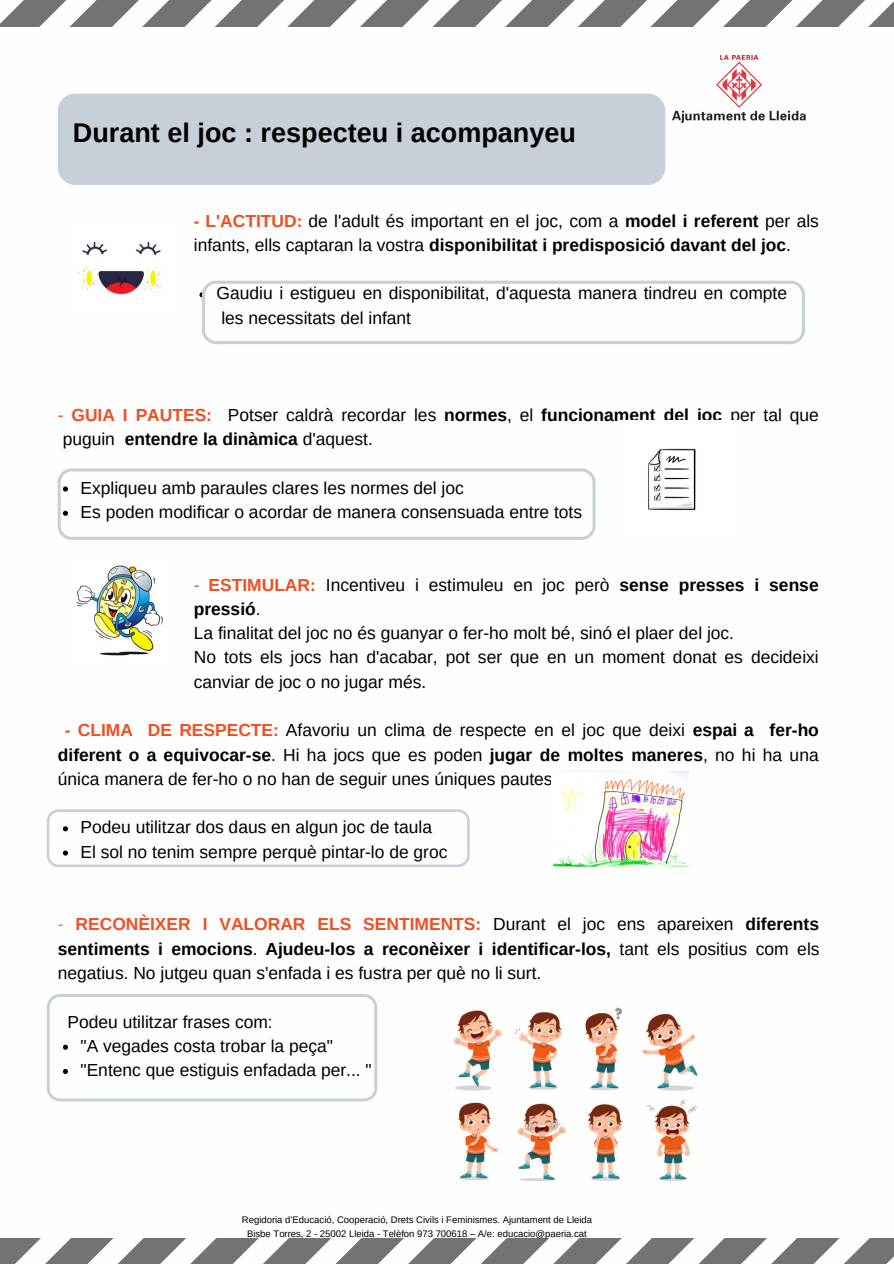
<style>
.page{position:relative;width:894px;height:1264px;background:#fff}
.page>*{position:absolute;margin:0;border:0;box-sizing:border-box;transform-origin:0 0}
.t1{font:700 27px "Arimo";color:#000}
.t2{font:17.4px/24.3px "Arimo";color:#000}
.t3{font:17.4px/24.3px "Arimo";color:#000;text-align:justify}
.t4{font:9.45px "Arimo";color:#000}
.s1{font-weight:700;color:#f14f22}
.s2{font-weight:700}
.s3{color:#f14f22}
.s4{color:#f87457}
</style>
<div class="page">
<svg style="left:0;top:1238px;width:893px;height:25px"></svg>
<svg style="left:0;top:0;width:893px;height:27px"></svg>
<img style="left:672px;top:56px;width:133px;height:66px">
<div style="left:58px;top:94px;width:607px;height:91px;background:#c7d0d8;border-radius:17px"></div>
<img style="left:453px;top:1007px;width:245px;height:174px">
<img style="left:551px;top:771px;width:137px;height:96px">
<img style="left:76px;top:565px;width:87px;height:91px">
<svg style="left:47px;top:809px;width:422px;height:58px"></svg>
<svg style="left:58px;top:468px;width:537px;height:72px"></svg>
<svg style="left:47px;top:994px;width:330px;height:107px"></svg>
<img style="left:78px;top:241px;width:83px;height:54px">
<img style="left:648px;top:448px;width:48px;height:63px">
<svg style="left:199px;top:281px;width:605px;height:63px"></svg>
<p class="t1" style="left:73px;top:117px;width:504px">Durant el joc : respecteu i acompanyeu</p>
<p class="t2" style="left:194px;top:208px;width:626px"><span class="s1">- L'ACTITUD:</span> de l'adult és important en el joc, com a <span class="s2">model i referent</span> per als infants, ells captaran la vostra <span class="s2">disponibilitat i predisposició davant del joc</span>.</p>
<p class="t2" style="left:216px;top:281px;width:572px">Gaudiu i estigueu en disponibilitat, d'aquesta manera tindreu en compte les necessitats del infant</p>
<p class="t2" style="left:58px;top:402px;width:762px"><span class="s3">-</span> <span class="s1">GUIA I PAUTES:</span> Potser caldrà recordar les <span class="s2">normes</span>, el <span class="s2">funcionament del joc</span> per tal que puguin <span class="s2">entendre la dinàmica</span> d'aquest.</p>
<p class="t2" style="left:80px;top:475px;width:385px">Expliqueu amb paraules clares les normes del joc</p>
<p class="t2" style="left:80px;top:499px;width:503px">Es poden modificar o acordar de manera consensuada entre tots</p>
<p class="t2" style="left:194px;top:572px;width:626px"><span class="s3">-</span> <span class="s1">ESTIMULAR:</span> Incentiveu i estimuleu en joc però <span class="s2">sense presses i sense pressió</span>.</p>
<p class="t2" style="left:194px;top:621px;width:541px">La finalitat del joc no és guanyar o fer-ho molt bé, sinó el plaer del joc.</p>
<p class="t2" style="left:194px;top:645px;width:626px">No tots els jocs han d'acabar, pot ser que en un moment donat es decideixi canviar de joc o no jugar més.</p>
<p class="t2" style="left:58px;top:718px;width:762px;text-align:justify;text-indent:7px"><span class="s1">- CLIMA DE RESPECTE:</span> Afavoriu un clima de respecte en el joc que deixi <span class="s2">espai a fer-ho diferent o a equivocar-se</span>. Hi ha jocs que es poden <span class="s2">jugar de moltes maneres</span>, no hi ha una única manera de fer-ho o no han de seguir unes úniques pautes.</p>
<p class="t2" style="left:80px;top:815px;width:353px">Podeu utilitzar dos daus en algun joc de taula</p>
<p class="t2" style="left:80px;top:839px;width:368px">El sol no tenim sempre perquè pintar-lo de groc</p>
<p class="t3" style="left:58px;top:912px;width:763px"><span class="s4">-</span> <span class="s1">RECONÈIXER I VALORAR ELS SENTIMENTS:</span> Durant el joc ens apareixen <span class="s2">diferents sentiments i emocions</span>. <span class="s2">Ajudeu-los a reconèixer i identificar-los,</span> tant els positius com els negatius. No jutgeu quan s'enfada i es fustra per què no li surt.</p>
<p class="t3" style="left:67px;top:1009px;width:207px">Podeu utilitzar frases com:</p>
<p class="t3" style="left:80px;top:1033px;width:254px">"A vegades costa trobar la peça"</p>
<p class="t3" style="left:80px;top:1057px;width:292px">"Entenc que estiguis enfadada per... "</p>
<p class="t4" style="left:242px;top:1214px;width:351px">Regidoria d’Educació, Cooperació, Drets Civils i Feminismes. Ajuntament de Lleida</p>
<p class="t4" style="left:247px;top:1227px;width:341px">Bisbe Torres, 2 - 25002 Lleida - Telèfon 973 700618 – A/e: educacio@paeria.cat</p>
</div>
